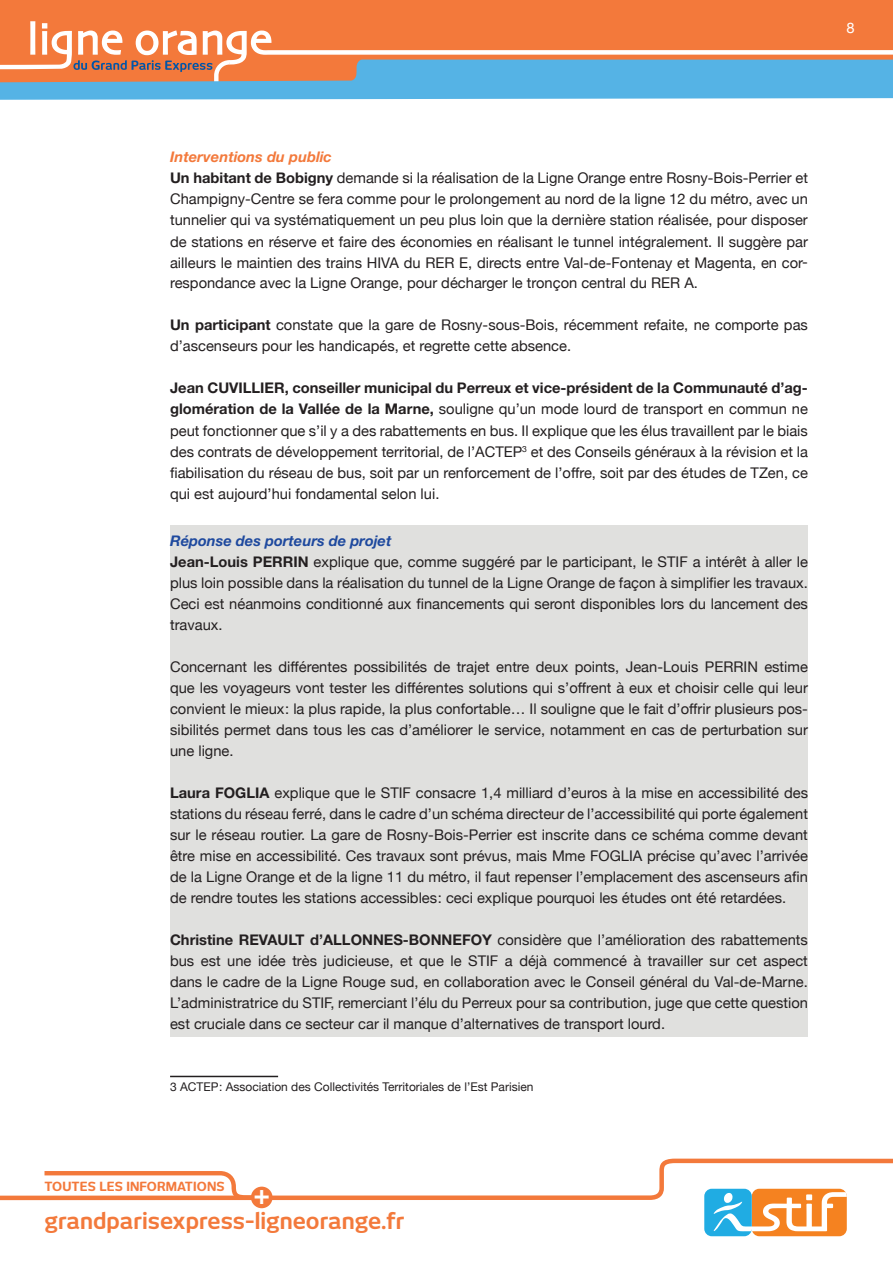
<style>
.page{position:relative;width:893px;height:1263px;background:#fff}
.page>*{position:absolute;margin:0;border:0;box-sizing:border-box;transform-origin:0 0}
.t1{font:700 27.6px "Helvetica Neue";color:#fff}
.t2{font:700 22.35px "New June";color:#f3793b}
.t3{font:14.7px/21px "Helvetica Neue";color:#231f20;text-align:justify}
.t4{font:14.7px "Helvetica Neue";color:#fff}
.t5{font:700 12.45px "New June";letter-spacing:.01em;color:#f3793b}
.t6{font:12px "Helvetica Neue";color:#231f20}
.s1{font-weight:700;font-style:italic;color:#f3793b}
.s2{font-weight:700}
.s3{font-weight:700;font-style:italic;color:#1e499e}
</style>
<div class="page">
<div style="left:0;top:0;width:893px;height:83px;background:#f3793b"></div>
<svg style="left:0;top:21px;width:893px;height:79px"></svg>
<svg style="left:0;top:1158px;width:893px;height:51px"></svg>
<svg style="left:750px;top:1187px;width:99px;height:51px"></svg>
<svg style="left:702px;top:1187px;width:52px;height:51px"></svg>
<div style="left:752px;top:1189px;width:95px;height:47px;background:#f58220;border-radius:8px"></div>
<div style="left:704px;top:1189px;width:48px;height:47px;background:#20ace3;border-radius:7px"></div>
<svg style="left:705px;top:1181px;width:142px;height:50px"></svg>
<svg style="left:40px;top:1169px;width:230px;height:33px"></svg>
<div style="left:251px;top:1186px;width:22px;height:22px;background:#f3793b;border-radius:50%"></div>
<div style="left:170px;top:525px;width:638px;height:512px;background:#e0e0de"></div>
<hr style="left:170px;top:1076px;width:108px;height:1px;background:#231f20">
<p class="t4" style="left:846px;top:17px;width:10px">8</p>
<p class="t3" style="left:170px;top:148px;width:639px;text-align:left"><span class="s1">Interventions du public<br></span><span class="s2">Un habitant de Bobigny</span> demande si la réalisation de la Ligne Orange entre Rosny-Bois-Perrier et Champigny-Centre se fera comme pour le prolongement au nord de la ligne 12 du métro, avec un tunnelier qui va systématiquement un peu plus loin que la dernière station réalisée, pour disposer de stations en réserve et faire des économies en réalisant le tunnel intégralement. Il suggère par ailleurs le maintien des trains HIVA du RER E, directs entre Val-de-Fontenay et Magenta, en cor&shy;respondance avec la Ligne Orange, pour décharger le tronçon central du RER A.</p>
<p class="t3" style="left:170px;top:316px;width:639px"><span class="s2">Un participant</span> constate que la gare de Rosny-sous-Bois, récemment refaite, ne comporte pas d’ascenseurs pour les handicapés, et regrette cette absence.</p>
<p class="t3" style="left:170px;top:379px;width:639px"><span class="s2">Jean CUVILLIER, conseiller municipal du Perreux et vice-président de la Communauté d’ag&shy;glomération de la Vallée de la Marne,</span> souligne qu’un mode lourd de transport en commun ne peut fonctionner que s’il y a des rabattements en bus. Il explique que les élus travaillent par le biais des contrats de développement territorial, de l’ACTEP<sup>3</sup> et des Conseils généraux à la révision et la fiabilisation du réseau de bus, soit par un renforcement de l’offre, soit par des études de TZen, ce qui est aujourd’hui fondamental selon lui.</p>
<p class="t3" style="left:170px;top:531px;width:639px;text-align:left"><span class="s3">Réponse des porteurs de projet<br></span><span class="s2">Jean-Louis PERRIN</span> explique que, comme suggéré par le participant, le STIF a intérêt à aller le plus loin possible dans la réalisation du tunnel de la Ligne Orange de façon à simplifier les travaux.<br>Ceci est néanmoins conditionné aux financements qui seront disponibles lors du lancement des travaux.</p>
<p class="t3" style="left:170px;top:657px;width:639px">Concernant les différentes possibilités de trajet entre deux points, Jean-Louis PERRIN estime que les voyageurs vont tester les différentes solutions qui s’offrent à eux et choisir celle qui leur convient le mieux : la plus rapide, la plus confortable… Il souligne que le fait d’offrir plusieurs pos&shy;sibilités permet dans tous les cas d’améliorer le service, notamment en cas de perturbation sur une ligne.</p>
<p class="t3" style="left:170px;top:783px;width:639px"><span class="s2">Laura FOGLIA</span> explique que le STIF consacre 1,4 milliard d’euros à la mise en accessibilité des stations du réseau ferré, dans le cadre d’un schéma directeur de l’accessibilité qui porte également sur le réseau routier. La gare de Rosny-Bois-Perrier est inscrite dans ce schéma comme devant être mise en accessibilité. Ces travaux sont prévus, mais Mme FOGLIA précise qu’avec l’arrivée de la Ligne Orange et de la ligne 11 du métro, il faut repenser l’emplacement des ascenseurs afin de rendre toutes les stations accessibles : ceci explique pourquoi les études ont été retardées.</p>
<p class="t3" style="left:170px;top:930px;width:639px"><span class="s2">Christine REVAULT d’ALLONNES-BONNEFOY</span> considère que l’amélioration des rabattements bus est une idée très judicieuse, et que le STIF a déjà commencé à travailler sur cet aspect dans le cadre de la Ligne Rouge sud, en collaboration avec le Conseil général du Val-de-Marne.<br>L’administratrice du STIF, remerciant l’élu du Perreux pour sa contribution, juge que cette question est cruciale dans ce secteur car il manque d’alternatives de transport lourd.</p>
<p class="t6" style="left:170px;top:1078px;width:365px">3 ACTEP : Association des Collectivités Territoriales de l’Est Parisien</p>
<p class="t5" style="left:45px;top:1179px;width:182px">Toutes les informations</p>
<h1 class="t1" style="left:253px;top:1177px;width:18px">+</h1>
<h2 class="t2" style="left:45px;top:1208px;width:361px">grandparisexpress-ligneorange.fr</h2>
</div>
